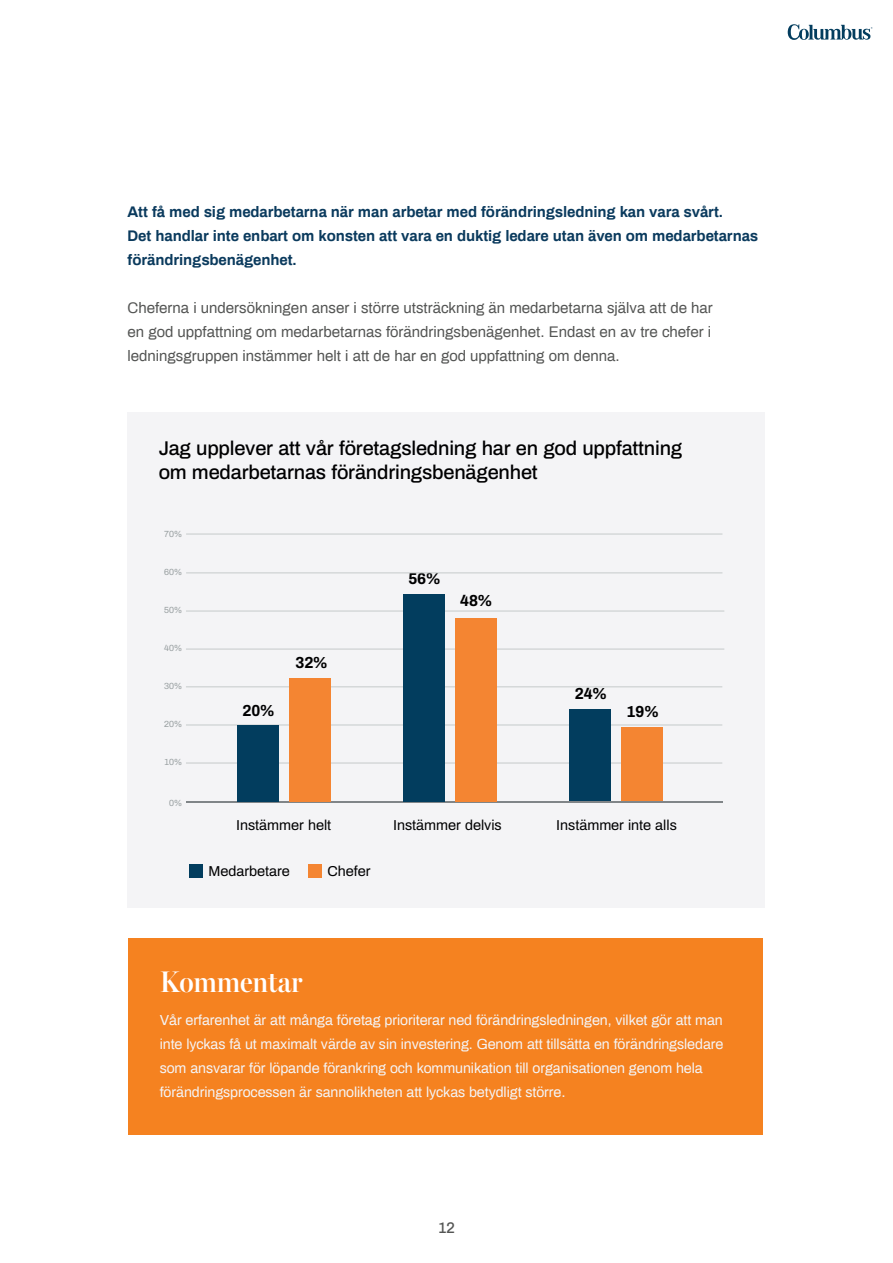
<style>
.page{position:relative;width:893px;height:1263px;background:#fff}
.page>*{position:absolute;margin:0;border:0;box-sizing:border-box;transform-origin:0 0}
.t1{font:600 30px "Miller Banner Condensed";letter-spacing:-.005em;color:#fff}
.t2{font:500 19.95px/23.9px "Archivo";letter-spacing:-.01em;color:#000001}
.t3{font:700 16.05px "Archivo";color:#000001}
.t4{font:15px/24px "Archivo";color:#545554;text-align:justify}
.t5{font:700 15px/24px "Archivo";letter-spacing:-.01em;color:#0a3a5d}
.t6{font:500 15px "Archivo";color:#545554}
.t7{font:14.4px "Archivo";color:#000001}
.t8{font:14.25px/24px "Archivo";letter-spacing:-.005em;color:#f4f4f6}
.t9{font:8.85px "Archivo";color:#99a0a1}
.s1{font-size:15px}
</style>
<div class="page">
<svg style="left:788px;top:24px;width:84px;height:16px"></svg>
<div style="left:128px;top:938px;width:634px;height:196px;background:#f58220"></div>
<div style="left:128px;top:412px;width:637px;height:495px;background:#f4f4f6"></div>
<hr style="left:186px;top:686px;width:536px;height:1px;background:#c5caca">
<hr style="left:186px;top:725px;width:536px;height:1px;background:#c5caca">
<hr style="left:186px;top:763px;width:536px;height:1px;background:#c5caca">
<hr style="left:186px;top:611px;width:538px;height:1px;background:#c5caca">
<hr style="left:186px;top:649px;width:538px;height:1px;background:#c5caca">
<div style="left:569px;top:710px;width:42px;height:91px;background:#023d5e"></div>
<div style="left:621px;top:728px;width:42px;height:73px;background:#f48532"></div>
<hr style="left:186px;top:801px;width:536px;height:2px;background:#808588">
<div style="left:190px;top:864px;width:13px;height:13px;background:#023d5e"></div>
<div style="left:308px;top:864px;width:13px;height:13px;background:#f48532"></div>
<hr style="left:186px;top:534px;width:536px;height:1px;background:#c5caca">
<hr style="left:186px;top:573px;width:536px;height:1px;background:#c5caca">
<div style="left:237px;top:725px;width:42px;height:76px;background:#023d5e"></div>
<div style="left:289px;top:678px;width:41px;height:123px;background:#f48532"></div>
<div style="left:403px;top:594px;width:42px;height:207px;background:#023d5e"></div>
<div style="left:455px;top:618px;width:41px;height:183px;background:#f48532"></div>
<p class="t5" style="left:128px;top:200px;width:632px">Att få med sig medarbetarna när man arbetar med förändringsledning kan vara svårt.<br>Det handlar inte enbart om konsten att vara en duktig ledare utan även om medarbetarnas förändringsbenägenhet.</p>
<p class="t4" style="left:128px;top:295px;width:587px">Cheferna i undersökningen anser i större utsträckning än medarbetarna själva att de har en god uppfattning om medarbetarnas förändringsbenägenhet. Endast en av tre chefer i ledningsgruppen instämmer helt i att de har en god uppfattning om denna.</p>
<h2 class="t2" style="left:159px;top:435px;width:525px">Jag upplever att vår företagsledning har en god uppfattning om medarbetarnas förändringsbenägenhet</h2>
<p class="t9" style="left:164px;top:528px;width:19px">70%</p>
<p class="t9" style="left:164px;top:566px;width:19px">60%</p>
<p class="t9" style="left:164px;top:604px;width:19px">50%</p>
<p class="t9" style="left:164px;top:642px;width:19px">40%</p>
<p class="t9" style="left:164px;top:680px;width:19px">30%</p>
<p class="t9" style="left:164px;top:718px;width:19px">20%</p>
<p class="t9" style="left:164px;top:756px;width:19px">10%</p>
<p class="t9" style="left:169px;top:797px;width:14px">0%</p>
<p class="t3" style="left:242px;top:699px;width:34px">20%</p>
<p class="t3" style="left:295px;top:651px;width:34px">32%</p>
<p class="t3" style="left:408px;top:568px;width:34px">56%</p>
<p class="t3" style="left:460px;top:589px;width:34px">48%</p>
<p class="t3" style="left:575px;top:683px;width:34px">24%</p>
<p class="t3" style="left:626px;top:700px;width:34px">19%</p>
<p class="t7" style="left:236px;top:815px;width:97px">Instämmer helt</p>
<p class="t7" style="left:208px;top:861px;width:83px">Medarbetare</p>
<p class="t7" style="left:327px;top:861px;width:45px">Chefer</p>
<p class="t7" style="left:393px;top:815px;width:110px">Instämmer delvis</p>
<p class="t7" style="left:556px;top:815px;width:122px">Instämmer inte alls</p>
<h1 class="t1" style="left:160px;top:958px;width:144px">Kommentar</h1>
<p class="t8" style="left:160px;top:1007px;width:565px">Vår erfarenhet är att många företag prioriterar ned förändringsledningen, vilket gör att man inte lyckas få ut maximalt värde av sin investering. Genom att tillsätta en förändringsledare som ansvarar för löpande förankring och kommunikation till organisationen genom hela förändringsprocessen är sannolikheten att lyckas betydligt större<span class="s1">.</span></p>
<p class="t6" style="left:438px;top:1217px;width:18px">12</p>
</div>
